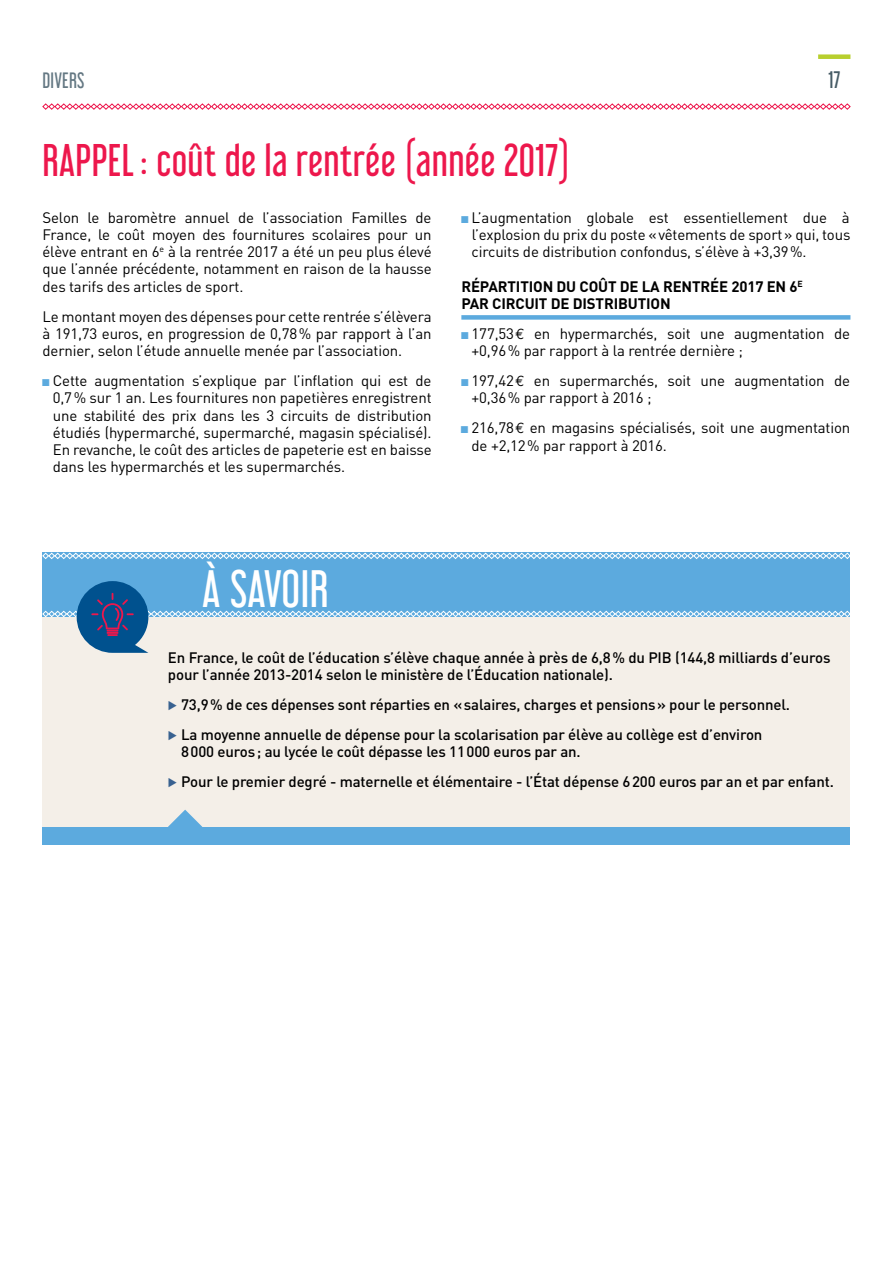
<style>
.page{position:relative;width:893px;height:1263px;background:#fff}
.page>*{position:absolute;margin:0;border:0;box-sizing:border-box;transform-origin:0 0}
.t1{font:46.2px "Libel Suit Rg";color:#fff}
.t2{font:40.2px "Libel Suit Rg";letter-spacing:.01em;color:#ed174c}
.t3{font:21px "Libel Suit Rg";color:#465b65}
.t4{font:19.5px "Libel Suit Rg";letter-spacing:.01em;color:#647883}
.t5{font:15px/17.2px "DIN";letter-spacing:-.01em;color:#000;text-align:justify}
.t6{font:500 15px/30px "DIN";letter-spacing:-.01em;color:#000}
.t7{font:700 15px/17.2px "DIN";letter-spacing:-.01em;color:#000}
.s1{font-family:"Ludwig Pro";color:#5caade}
.s2{font-family:"Euro Mono"}
.s3{font-family:"Ludwig Pro";font-weight:400;font-size:19.5px;color:#386190}
</style>
<div class="page">
<svg style="left:42px;top:103px;width:809px;height:7px"></svg>
<div style="left:818px;top:54px;width:32px;height:5px;background:#b8cf2e"></div>
<div style="left:461px;top:315px;width:389px;height:5px;background:#5caade"></div>
<div style="left:43px;top:553px;width:807px;height:76px;background:#5caade"></div>
<div style="left:43px;top:617px;width:807px;height:219px;background:#f4efe8"></div>
<svg style="left:42px;top:552px;width:808px;height:7px"></svg>
<div style="left:43px;top:827px;width:807px;height:17px;background:#5caade"></div>
<svg style="left:168px;top:810px;width:34px;height:17px"></svg>
<svg style="left:42px;top:581px;width:808px;height:72px"></svg>
<h3 class="t4" style="left:43px;top:64px;width:43px">DIVERS</h3>
<h3 class="t3" style="left:828px;top:62px;width:13px">17</h3>
<h2 class="t2" style="left:43px;top:128px;width:529px">RAPPEL: coût de la rentrée (année 2017)</h2>
<p class="t5" style="left:43px;top:208px;width:391px">Selon le baromètre annuel de l’association Familles de France, le coût moyen des fournitures scolaires pour un élève entrant en 6<sup>e</sup> à la rentrée 2017 a été un peu plus élevé que l’année précédente, notamment en raison de la hausse des tarifs des articles de sport.</p>
<p class="t5" style="left:43px;top:307px;width:391px">Le montant moyen des dépenses pour cette rentrée s’élèvera à 191,73 euros, en progression de 0,78% par rapport à l’an dernier, selon l’étude annuelle menée par l’association.</p>
<p class="t5" style="left:53px;top:372px;width:380px;text-indent:-10px"><span class="s1">◼</span> Cette augmentation s’explique par l’inflation qui est de 0,7% sur 1 an. Les fournitures non papetières enregistrent une stabilité des prix dans les 3 circuits de distribution étudiés (hypermarché, supermarché, magasin spécialisé).<br>En revanche, le coût des articles de papeterie est en baisse dans les hypermarchés et les supermarchés.</p>
<p class="t5" style="left:472px;top:208px;width:380px;text-indent:-10px"><span class="s1">◼</span> L’augmentation globale est essentiellement due à l’explosion du prix du poste «vêtements de sport» qui, tous circuits de distribution confondus, s’élève à +3,39%.</p>
<p class="t7" style="left:461px;top:277px;width:343px">RÉPARTITION DU COÛT DE LA RENTRÉE 2017 EN 6<sup>E<br></sup>PAR CIRCUIT DE DISTRIBUTION</p>
<p class="t5" style="left:472px;top:324px;width:380px;text-indent:-10px"><span class="s1">◼</span> 177,53<span class="s2">€</span> en hypermarchés, soit une augmentation de +0,96% par rapport à la rentrée dernière ;</p>
<p class="t5" style="left:472px;top:372px;width:380px;text-indent:-10px"><span class="s1">◼</span> 197,42<span class="s2">€</span> en supermarchés, soit une augmentation de +0,36% par rapport à 2016 ;</p>
<p class="t5" style="left:472px;top:419px;width:380px;text-indent:-10px"><span class="s1">◼</span> 216,78<span class="s2">€</span> en magasins spécialisés, soit une augmentation de +2,12% par rapport à 2016.</p>
<h1 class="t1" style="left:202px;top:552px;width:128px">À SAVOIR</h1>
<p class="t6" style="left:168px;top:648px;width:664px;line-height:17.2px">En France, le coût de l’éducation s’élève chaque année à près de 6,8% du PI B (144,8 milliards d’euros pour l’année 2013-2014 selon le ministère de l’Éducation nationale).</p>
<p class="t6" style="left:168px;top:689px;width:624px"><span class="s3">▶</span> 73,9% de ces dépenses sont réparties en «salaires, charges et pensions» pour le personnel. <span class="s3">▶</span> La moyenne annuelle de dépense pour la scolarisation par élève au collège est d’environ</p>
<p class="t6" style="left:168px;top:736px;width:667px;text-indent:13px">8000 euros; au lycée le coût dépasse les 11000 euros par an.<br><span class="s3">▶</span> Pour le premier degré - maternelle et élémentaire - l’État dépense 6200 euros par an et par enfant.</p>
</div>
